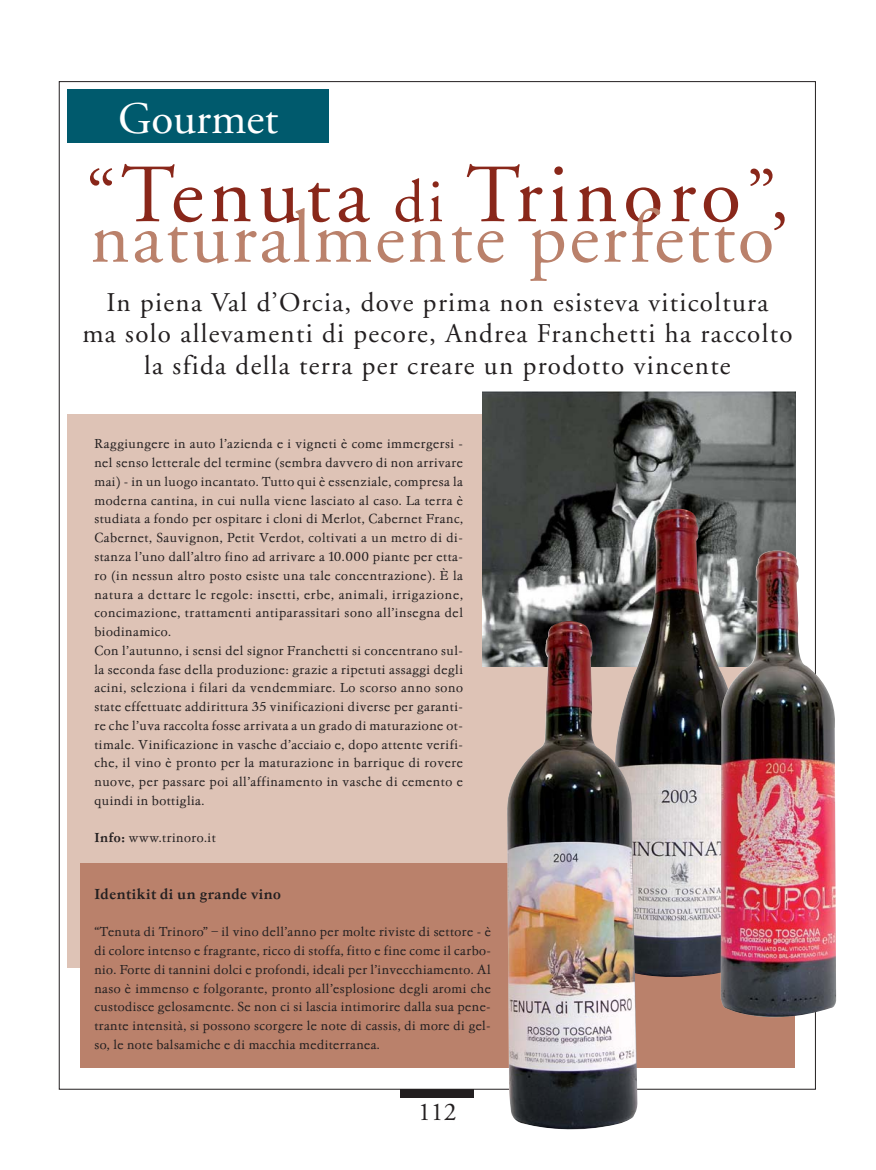
<style>
.page{position:relative;width:876px;height:1170px;background:#fff}
.page>*{position:absolute;margin:0;border:0;box-sizing:border-box;transform-origin:0 0}
.t1{font:82.5px "Adobe Garamond";letter-spacing:.065em;color:#89271a}
.t2{font:75px "Adobe Garamond";letter-spacing:.035em;color:#ba816b}
.t3{font:45px "Adobe Garamond";color:#fff}
.t4{font:27px/31.5px "Adobe Garamond";letter-spacing:.05em;color:#231f20;text-align:center}
.t5{font:25.5px "Adobe Garamond";color:#231f20}
.t6{font:15px "Garamond T Bld H";letter-spacing:.03em;color:#231f20}
.t7{font:13.5px/18.8px "Garamond T Lgt H";letter-spacing:.035em;color:#231f20}
.s1{font-size:75px}
.s2{font-size:60px}
.s3{font-family:"Garamond T Bld H"}
</style>
<div class="page">
<div style="left:401px;top:1089px;width:73px;height:9px;background:#231f20"></div>
<div style="left:67px;top:90px;width:262px;height:53px;background:#005a6d"></div>
<div style="left:67px;top:413px;width:717px;height:554px;background:#dec3b6"></div>
<img style="left:482px;top:392px;width:314px;height:274px">
<div style="left:80px;top:863px;width:715px;height:204px;background:#ba816b"></div>
<img style="left:613px;top:506px;width:130px;height:475px">
<img style="left:721px;top:546px;width:116px;height:483px">
<img style="left:504px;top:615px;width:134px;height:515px">
<h3 class="t3" style="left:118px;top:100px;width:162px">Gourmet</h3>
<h1 class="t1" style="left:86px;top:162px;width:705px"><span class="s1">“</span>Tenuta <span class="s2">di</span> Trinoro<span class="s1">”,</span></h1>
<h2 class="t2" style="left:90px;top:207px;width:685px">naturalmente perfetto</h2>
<h3 class="t4" style="left:82px;top:289px;width:712px">In piena Val d’Orcia, dove prima non esisteva viticoltura<br>ma solo allevamenti di pecore, Andrea Franchetti ha raccolto la sfida della terra per creare un prodotto vincente</h3>
<p class="t7" style="left:94px;top:436px;width:370px">Raggiungere in auto l’azienda e i vigneti è come immergersi - nel senso letterale del termine (sembra davvero di non arrivare mai) - in un luogo incantato. Tutto qui è essenziale, compresa la moderna cantina, in cui nulla viene lasciato al caso. La terra è studiata a fondo per ospitare i cloni di Merlot, Cabernet Franc, Cabernet, Sauvignon, Petit Verdot, coltivati a un metro di di&shy;stanza l’uno dall’altro fino ad arrivare a 10.000 piante per etta&shy;ro (in nessun altro posto esiste una tale concentrazione). È la natura a dettare le regole: insetti, erbe, animali, irrigazione, concimazione, trattamenti antiparassitari sono all’insegna del biodinamico.<br>Con l’autunno, i sensi del signor Franchetti si concentrano sul&shy;la seconda fase della produzione: grazie a ripetuti assaggi degli acini, seleziona i filari da vendemmiare. Lo scorso anno sono state effettuate addirittura 35 vinificazioni diverse per garanti&shy;re che l’uva raccolta fosse arrivata a un grado di maturazione ot&shy;timale. Vinificazione in vasche d’acciaio e, dopo attente verifi&shy;che, il vino è pronto per la maturazione in barrique di rovere nuove, per passare poi all’affinamento in vasche di cemento e quindi in bottiglia.</p>
<p class="t7" style="left:94px;top:829px;width:123px"><span class="s3">Info:</span> www.trinoro.it</p>
<p class="t6" style="left:94px;top:887px;width:188px">Identikit di un grande vino</p>
<p class="t7" style="left:94px;top:923px;width:398px;text-align:justify">“Tenuta di Trinoro” – il vino dell’anno per molte riviste di settore - è di colore intenso e fragrante, ricco di stoffa, fitto e fine come il carbo&shy;nio. Forte di tannini dolci e profondi, ideali per l’invecchiamento. Al naso è immenso e folgorante, pronto all’esplosione degli aromi che custodisce gelosamente. Se non ci si lascia intimorire dalla sua pene&shy;trante intensità, si possono scorgere le note di cassis, di more di gel&shy;so, le note balsamiche e di macchia mediterranea.</p>
<h3 class="t5" style="left:418px;top:1101px;width:40px">112</h3>
</div>
